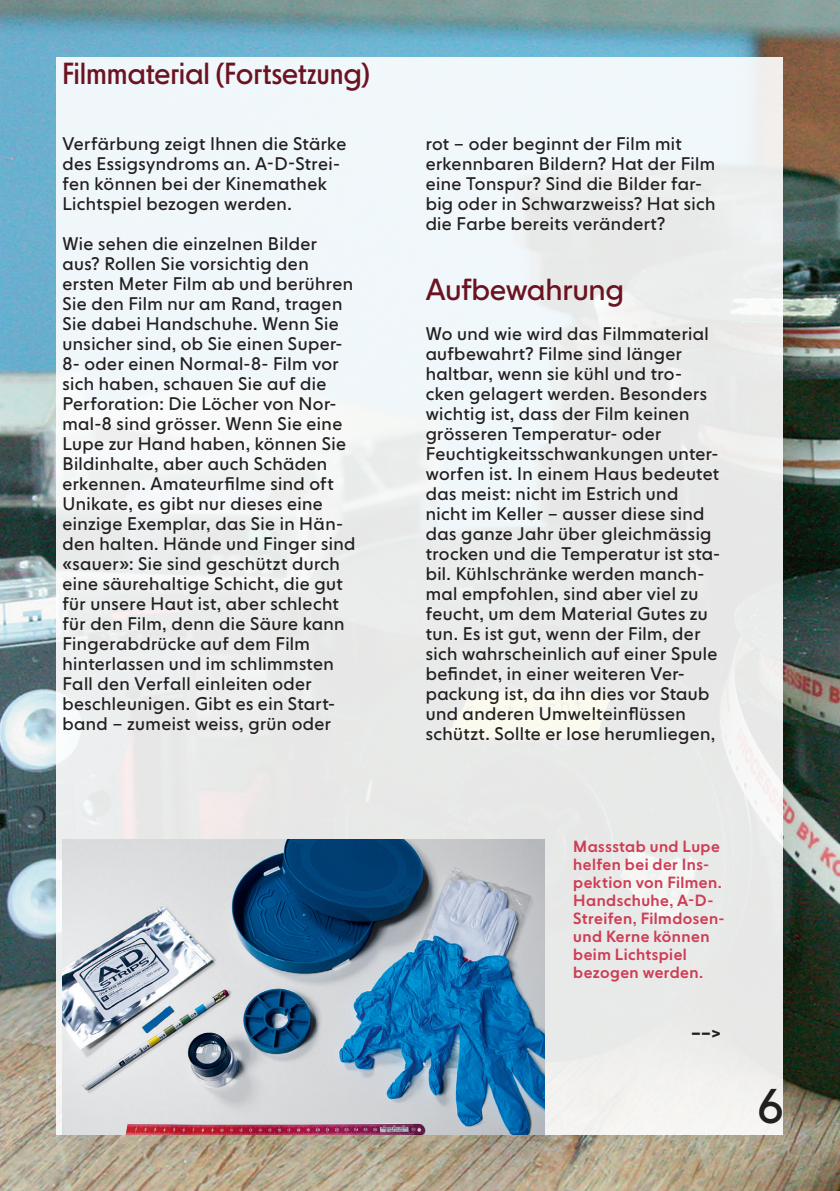
<style>
.page{position:relative;width:840px;height:1191px;background:#fff}
.page>*{position:absolute;margin:0;border:0;box-sizing:border-box;transform-origin:0 0}
.t1{font:48px "NEXT Poster";color:#231f20}
.t2{font:30px "NEXT Poster";letter-spacing:.01em;color:#6c1322}
.t3{font:30px "NEXT Book";letter-spacing:-.015em;color:#6c1322}
.t4{font:18px/20px "NEXT Book";letter-spacing:.02em;color:#231f20}
.t5{font:700 18px "NEXT Book";color:#231f20}
.t6{font:500 16px/18px "NEXT Book";letter-spacing:.03em;color:#cf3d54}
</style>
<div class="page">
<img style="left:0;top:0;width:839px;height:1191px">
<div style="left:57px;top:57px;width:725px;height:1077px;background:linear-gradient(to right,#f0f4f6,#eaeceb)"></div>
<img style="left:62px;top:839px;width:482px;height:295px">
<h2 class="t2" style="left:62px;top:56px;width:309px">Filmmaterial (Fortsetzung)</h2>
<p class="t4" style="left:62px;top:134px;width:285px">Verfärbung zeigt Ihnen die Stärke des Essigsyndroms an. A-D-Strei&shy;fen können bei der Kinemathek<br>Lichtspiel bezogen werden.</p>
<p class="t4" style="left:62px;top:234px;width:294px">Wie sehen die einzelnen Bilder aus? Rollen Sie vorsichtig den ersten Meter Film ab und berühren<br>Sie den Film nur am Rand, tragen<br>Sie dabei Handschuhe. Wenn Sie unsicher sind, ob Sie einen Super-<br>8- oder einen Normal-8- Film vor sich haben, schauen Sie auf die<br>Perforation: Die Löcher von Nor&shy;mal-8 sind grösser. Wenn Sie eine<br>Lupe zur Hand haben, können Sie<br>Bildinhalte, aber auch Schäden erkennen. Amateurfilme sind oft<br>Unikate, es gibt nur dieses eine einzige Exemplar, das Sie in Hän&shy;den halten. Hände und Finger sind «sauer»: Sie sind geschützt durch eine säurehaltige Schicht, die gut für unsere Haut ist, aber schlecht für den Film, denn die Säure kann<br>Fingerabdrücke auf dem Film hinterlassen und im schlimmsten<br>Fall den Verfall einleiten oder beschleunigen. Gibt es ein Start&shy;band – zumeist weiss, grün oder</p>
<p class="t4" style="left:425px;top:134px;width:291px">rot – oder beginnt der Film mit erkennbaren Bildern? Hat der Film eine Tonspur? Sind die Bilder far&shy;big oder in Schwarzweiss? Hat sich die Farbe bereits verändert?</p>
<h2 class="t3" style="left:425px;top:272px;width:200px">Aufbewahrung</h2>
<p class="t4" style="left:425px;top:324px;width:296px">Wo und wie wird das Filmmaterial aufbewahrt? Filme sind länger haltbar, wenn sie kühl und tro&shy;cken gelagert werden. Besonders wichtig ist, dass der Film keinen grösseren Temperatur- oder<br>Feuchtigkeitsschwankungen unter&shy;worfen ist. In einem Haus bedeutet das meist: nicht im Estrich und nicht im Keller – ausser diese sind das ganze Jahr über gleichmässig trocken und die Temperatur ist sta&shy;bil. Kühlschränke werden manch&shy;mal empfohlen, sind aber viel zu feucht, um dem Material Gutes zu tun. Es ist gut, wenn der Film, der sich wahrscheinlich auf einer Spule befindet, in einer weiteren Ver&shy;packung ist, da ihn dies vor Staub und anderen Umwelteinflüssen schützt. Sollte er lose herumliegen,</p>
<p class="t6" style="left:573px;top:837px;width:153px">Massstab und Lupe helfen bei der Ins&shy;pektion von Filmen.<br>Handschuhe, A-D-<br>Streifen, Filmdosen&shy;und Kerne können beim Lichtspiel bezogen werden.</p>
<p class="t5" style="left:690px;top:1021px;width:31px">––&gt;</p>
<h1 class="t1" style="left:756px;top:1077px;width:27px">6</h1>
</div>
